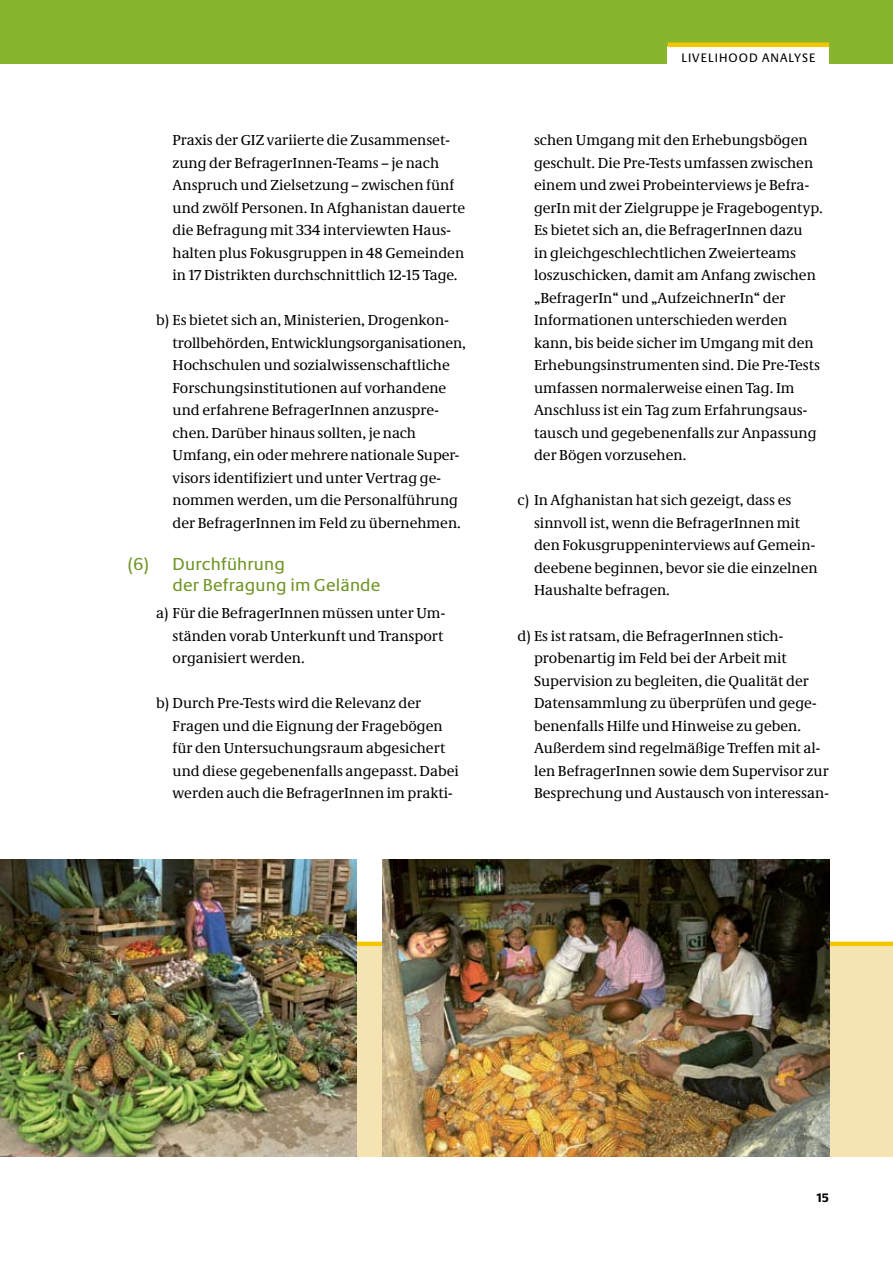
<style>
.page{position:relative;width:893px;height:1263px;background:#fff}
.page>*{position:absolute;margin:0;border:0;box-sizing:border-box;transform-origin:0 0}
.t1{font:18px/21px "Neue Praxis";letter-spacing:.01em;color:#719627}
.t2{font:15px/22.5px "Neue Demos";color:#000}
.t3{font:12.75px "Neue Praxis";letter-spacing:.08em;color:#000}
.t4{font:700 12.75px "Neue Praxis";color:#000}
</style>
<div class="page">
<div style="left:0;top:0;width:893px;height:63px;background:#87b52d"></div>
<div style="left:668px;top:46px;width:161px;height:23px;background:#fff"></div>
<hr style="left:668px;top:43px;width:161px;height:4px;background:#f4c600">
<div style="left:0;top:944px;width:893px;height:213px;background:#f5e4b2"></div>
<div style="left:0;top:941px;width:893px;height:5px;background:#f4c600"></div>
<img style="left:383px;top:859px;width:446px;height:298px">
<img style="left:0;top:859px;width:356px;height:298px">
<p class="t2" style="left:173px;top:129px;width:294px">Praxis der GIZ variierte die Zusammenset&shy;zung der BefragerInnen-Teams – je nach Anspruch und Zielsetzung – zwischen fünf und zwölf Personen. In Afghanistan dauerte die Befragung mit 334 interviewten Haus&shy;halten plus Fokusgruppen in 48 Gemeinden in 17 Distrikten durchschnittlich 12-15 Tage.</p>
<p class="t2" style="left:173px;top:309px;width:295px;text-indent:-16px">b) Es bietet sich an, Ministerien, Drogenkon&shy;trollbehörden, Entwicklungsorganisationen, Hochschulen und sozialwissenschaftliche Forschungsinstitutionen auf vorhandene und erfahrene BefragerInnen anzuspre&shy;chen. Darüber hinaus sollten, je nach Umfang, ein oder mehrere nationale Super&shy;visors identifiziert und unter Vertrag ge&shy;nommen werden, um die Personalführung der BefragerInnen im Feld zu übernehmen.</p>
<p class="t1" style="left:128px;top:553px;width:35px">(6) D</p>
<p class="t1" style="left:173px;top:553px;width:209px;text-indent:13px">urchführung<br>der Befragung im Gelände</p>
<p class="t2" style="left:173px;top:601px;width:274px;text-align:justify;text-indent:-16px">a) Für die BefragerInnen müssen unter Um&shy;ständen vorab Unterkunft und Transport organisiert werden.</p>
<p class="t2" style="left:173px;top:691px;width:288px;text-indent:-16px">b) Durch Pre-Tests wird die Relevanz der Fragen und die Eignung der Fragebögen für den Untersuchungsraum abgesichert und diese gegebenenfalls angepasst. Dabei werden auch die BefragerInnen im prakti-</p>
<p class="t3" style="left:681px;top:50px;width:136px">Livelihood Analyse</p>
<p class="t2" style="left:534px;top:129px;width:290px">schen Umgang mit den Erhebungsbögen geschult. Die Pre-Tests umfassen zwischen einem und zwei Probeinterviews je Befra&shy;gerIn mit der Zielgruppe je Fragebogentyp.<br>Es bietet sich an, die BefragerInnen dazu<br>in gleichgeschlechtlichen Zweierteams loszuschicken, damit am Anfang zwischen „BefragerIn“ und „AufzeichnerIn“ der Informationen unterschieden werden kann, bis beide sicher im Umgang mit den Erhebungsinstrumenten sind. Die Pre-Tests umfassen normalerweise einen Tag. Im Anschluss ist ein Tag zum Erfahrungsaus&shy;tausch und gegebenenfalls zur Anpassung der Bögen vorzusehen.</p>
<p class="t2" style="left:534px;top:489px;width:285px;text-indent:-16px">c) In Afghanistan hat sich gezeigt, dass es sinnvoll ist, wenn die BefragerInnen mit den Fokusgruppeninterviews auf Gemein&shy;deebene beginnen, bevor sie die einzelnen Haushalte befragen.</p>
<p class="t2" style="left:534px;top:624px;width:296px;text-indent:-16px">d) Es ist ratsam, die BefragerInnen stich&shy;probenartig im Feld bei der Arbeit mit Supervision zu begleiten, die Qualität der Datensammlung zu überprüfen und gege&shy;benenfalls Hilfe und Hinweise zu geben.<br>Außerdem sind regelmäßige Treffen mit al&shy;len BefragerInnen sowie dem Supervisor zur Besprechung und Austausch von interessan-</p>
<p class="t4" style="left:817px;top:1190px;width:14px">15</p>
</div>
